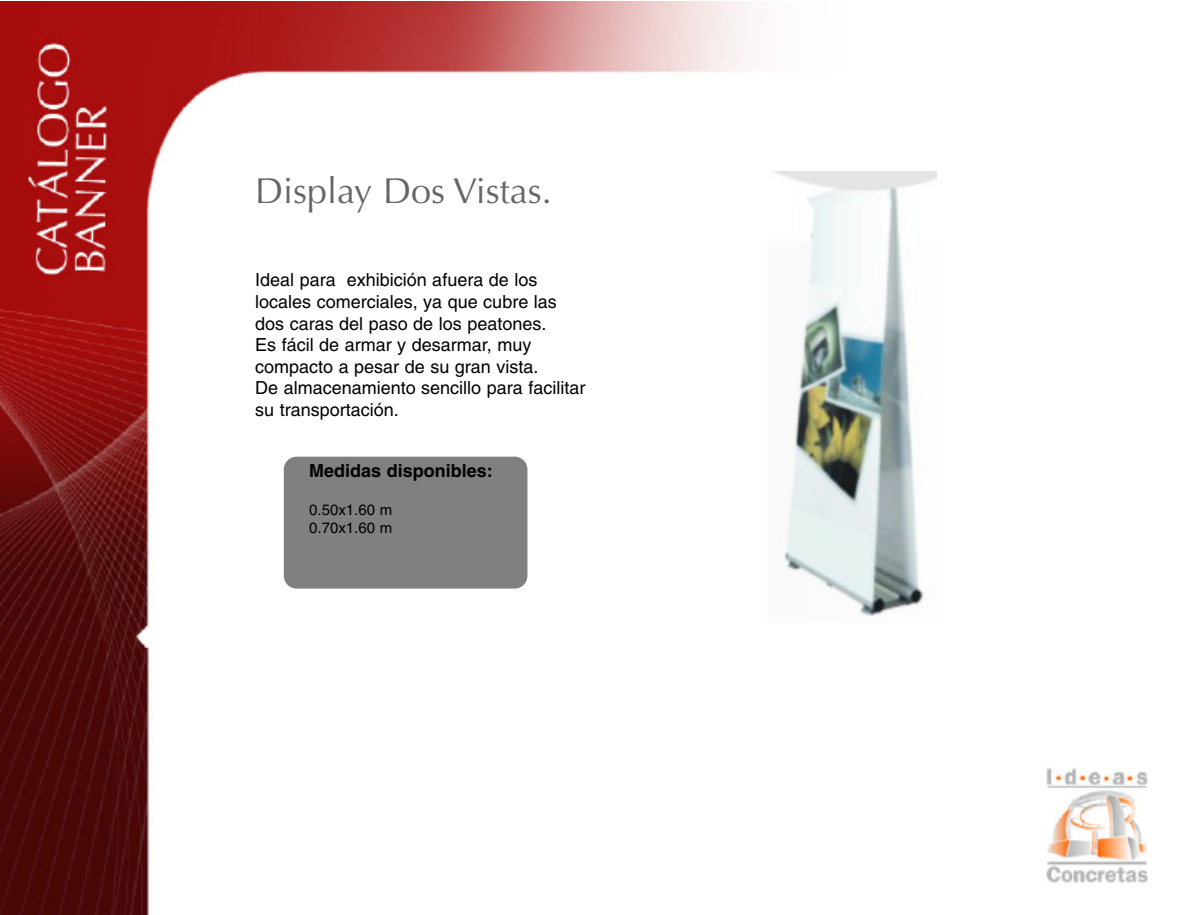
<style>
.page{position:relative;width:1191px;height:915px;background:#fff}
.page>*{position:absolute;margin:0;border:0;box-sizing:border-box;transform-origin:0 0}
.t1{font:36px "Optima";color:#666}
.t2{font:18px/21.6px "Helvetica";color:#000}
.t3{font:700 18px "Helvetica";color:#000}
.t4{font:15px/18px "Helvetica";color:#000}
</style>
<div class="page">
<img style="left:0;top:2px;width:1148px;height:912px">
<div style="left:645px;top:170px;width:408px;height:495px;background:#fff"></div>
<img style="left:772px;top:171px;width:164px;height:445px">
<div style="left:284px;top:456px;width:243px;height:132px;background:#808080;border-radius:13px"></div>
<h1 class="t1" style="left:255px;top:170px;width:298px">Display Dos Vistas.</h1>
<p class="t2" style="left:255px;top:271px;width:332px">Ideal para exhibición afuera de los locales comerciales, ya que cubre las dos caras del paso de los peatones.<br>Es fácil de armar y desarmar, muy compacto a pesar de su gran vista.<br>De almacenamiento sencillo para facilitar su transportación.</p>
<p class="t3" style="left:309px;top:463px;width:185px">Medidas disponibles:</p>
<p class="t4" style="left:309px;top:501px;width:84px">0.50x1.60 m<br>0.70x1.60 m</p>
</div>
